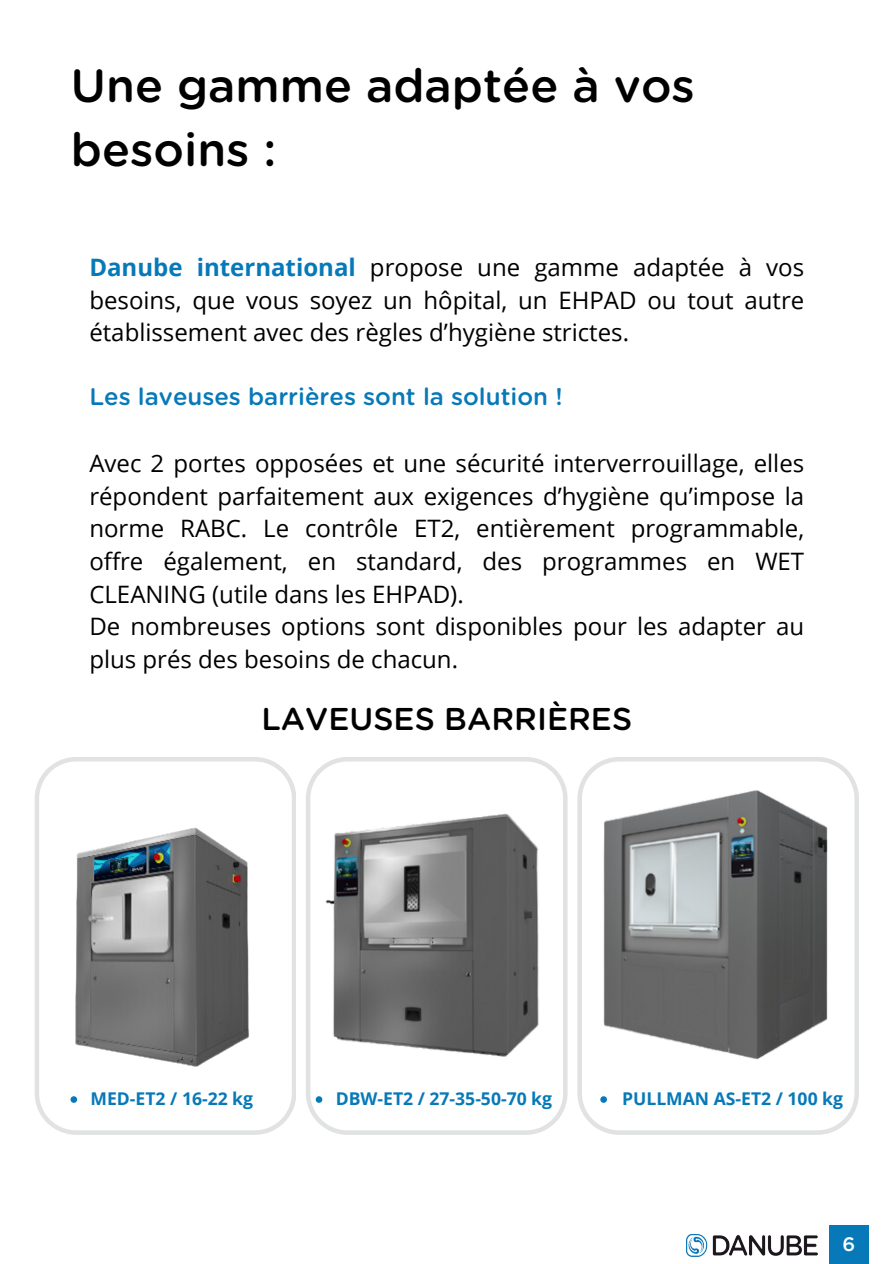
<style>
.page{position:relative;width:894px;height:1264px;background:#fff}
.page>*{position:absolute;margin:0;border:0;box-sizing:border-box;transform-origin:0 0}
.t1{font:500 46.5px/64.2px "Gotham Rounded";color:#000}
.t2{font:500 31.5px "Gotham Rounded";color:#000}
.t3{font:24px/32.7px "Open Sans";color:#000;text-align:justify}
.t4{font:500 24px "Gotham Rounded";color:#0779b8}
.t5{font:500 19.5px "Gotham Rounded";color:#fff}
.t6{font:700 17.55px "Open Sans";color:#0779b8}
.s1{font-weight:700;color:#0779b8}
</style>
<div class="page">
<div style="left:828px;top:1225px;width:40px;height:38px;background:#0779b8"></div>
<img style="left:686px;top:1234px;width:130px;height:21px">
<svg style="left:35px;top:757px;width:261px;height:377px"></svg>
<img style="left:71px;top:823px;width:187px;height:245px">
<svg style="left:70px;top:1096px;width:7px;height:6px"></svg>
<svg style="left:306px;top:757px;width:261px;height:377px"></svg>
<img style="left:322px;top:809px;width:236px;height:253px">
<svg style="left:315px;top:1096px;width:7px;height:6px"></svg>
<svg style="left:577px;top:757px;width:281px;height:377px"></svg>
<img style="left:599px;top:786px;width:236px;height:275px">
<svg style="left:600px;top:1096px;width:6px;height:6px"></svg>
<p class="t1" style="left:71px;top:56px;width:625px">Une gamme adaptée à vos besoins :</p>
<p class="t3" style="left:89px;top:250px;width:716px"><span class="s1">Danube international</span> propose une gamme adaptée à vos besoins, que vous soyez un hôpital, un EHPAD ou tout autre établissement avec des règles d’hygiène strictes.</p>
<p class="t4" style="left:89px;top:385px;width:474px">Les laveuses barrières sont la solution !</p>
<p class="t3" style="left:89px;top:446px;width:716px;text-align:left">Avec 2 portes opposées et une sécurité interverrouillage, elles répondent parfaitement aux exigences d’hygiène qu’impose la norme RABC. Le contrôle ET2, entièrement programmable, offre également, en standard, des programmes en WET CLEANING (utile dans les EHPAD).<br>De nombreuses options sont disponibles pour les adapter au plus prés des besoins de chacun.</p>
<p class="t2" style="left:261px;top:704px;width:372px">LAVEUSES BARRIÈRES</p>
<h3 class="t6" style="left:90px;top:1086px;width:164px">MED-ET2 / 16-22 kg</h3>
<p class="t6" style="left:335px;top:1086px;width:218px">DBW-ET2 / 27-35-50-70 kg</p>
<p class="t6" style="left:622px;top:1086px;width:222px">PULLMAN AS-ET2 / 100 kg</p>
<h1 class="t5" style="left:842px;top:1235px;width:14px">6</h1>
</div>
